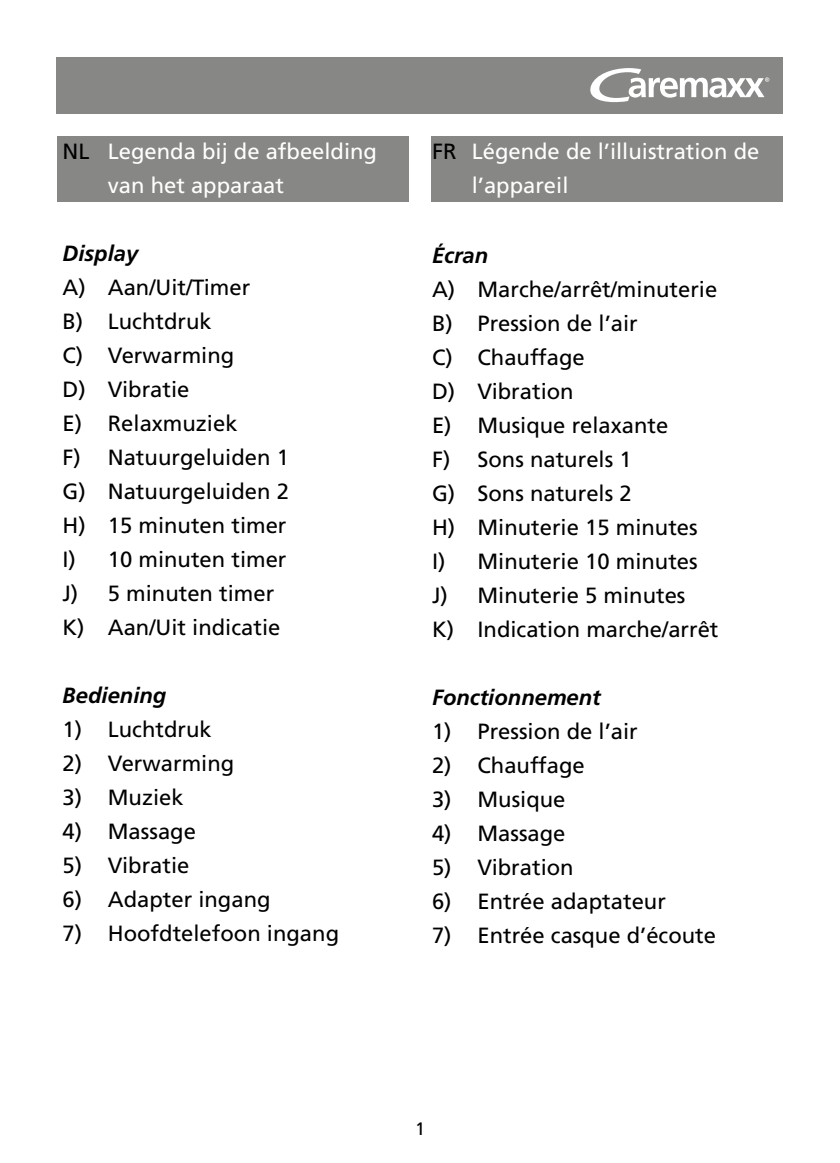
<style>
.page{position:relative;width:840px;height:1163px;background:#fff}
.page>*{position:absolute;margin:0;border:0;box-sizing:border-box;transform-origin:0 0}
.t1{font:22px/34px "Frutiger";color:#000}
.t2{font:22px/34px "Frutiger";color:#fff}
.t3{font:italic 700 22px "Frutiger";color:#000}
.t4{font:18px "Frutiger";color:#000}
.s1{color:#000}
</style>
<div class="page">
<div style="left:57px;top:57px;width:725px;height:56px;background:#878786"></div>
<svg style="left:590px;top:68px;width:179px;height:34px"></svg>
<div style="left:57px;top:136px;width:351px;height:65px;background:#878786"></div>
<div style="left:431px;top:136px;width:351px;height:65px;background:#878786"></div>
<p class="t2" style="left:108px;top:134px;width:270px;text-indent:-45px"><span class="s1">NL</span> Legenda bij de afbeelding van het apparaat</p>
<p class="t3" style="left:62px;top:240px;width:77px">Display</p>
<p class="t1" style="left:62px;top:270px;width:228px">A) Aan/Uit/Timer<br>B) Luchtdruk<br>C) Verwarming<br>D) Vibratie<br>E) Relaxmuziek<br>F) Natuurgeluiden 1<br>G) Natuurgeluiden 2<br>H) 15 minuten timer<br>I) 10 minuten timer<br>J) 5 minuten timer<br>K) Aan/Uit indicatie</p>
<p class="t3" style="left:62px;top:682px;width:105px">Bediening</p>
<p class="t1" style="left:62px;top:712px;width:151px">1) Luchtdruk</p>
<p class="t1" style="left:62px;top:746px;width:173px">2) Verwarming</p>
<p class="t1" style="left:62px;top:780px;width:123px">3) Muziek</p>
<p class="t1" style="left:62px;top:814px;width:135px">4) Massage</p>
<p class="t1" style="left:62px;top:848px;width:128px">5) Vibratie</p>
<p class="t1" style="left:62px;top:882px;width:209px">6) Adapter ingang</p>
<p class="t1" style="left:62px;top:916px;width:278px">7) Hoofdtelefoon ingang</p>
<p class="t2" style="left:471px;top:134px;width:289px;text-indent:-40px"><span class="s1">FR</span> Légende de l’illuistration de l’appareil</p>
<p class="t3" style="left:432px;top:242px;width:58px">Écran</p>
<p class="t1" style="left:432px;top:272px;width:288px">A) Marche/arrêt/minuterie<br>B) Pression de l’air<br>C) Chauffage<br>D) Vibration<br>E) Musique relaxante<br>F) Sons naturels 1<br>G) Sons naturels 2<br>H) Minuterie 15 minutes<br>I) Minuterie 10 minutes<br>J) Minuterie 5 minutes<br>K) Indication marche/arrêt</p>
<p class="t3" style="left:432px;top:684px;width:170px">Fonctionnement</p>
<p class="t1" style="left:432px;top:714px;width:207px">1) Pression de l’air</p>
<p class="t1" style="left:432px;top:748px;width:154px">2) Chauffage</p>
<p class="t1" style="left:432px;top:782px;width:135px">3) Musique</p>
<p class="t1" style="left:432px;top:816px;width:135px">4) Massage</p>
<p class="t1" style="left:432px;top:850px;width:143px">5) Vibration</p>
<p class="t1" style="left:432px;top:884px;width:235px">6) Entrée adaptateur</p>
<p class="t1" style="left:432px;top:918px;width:285px">7) Entrée casque d’écoute</p>
<p class="t4" style="left:415px;top:1117px;width:12px">1</p>
</div>
